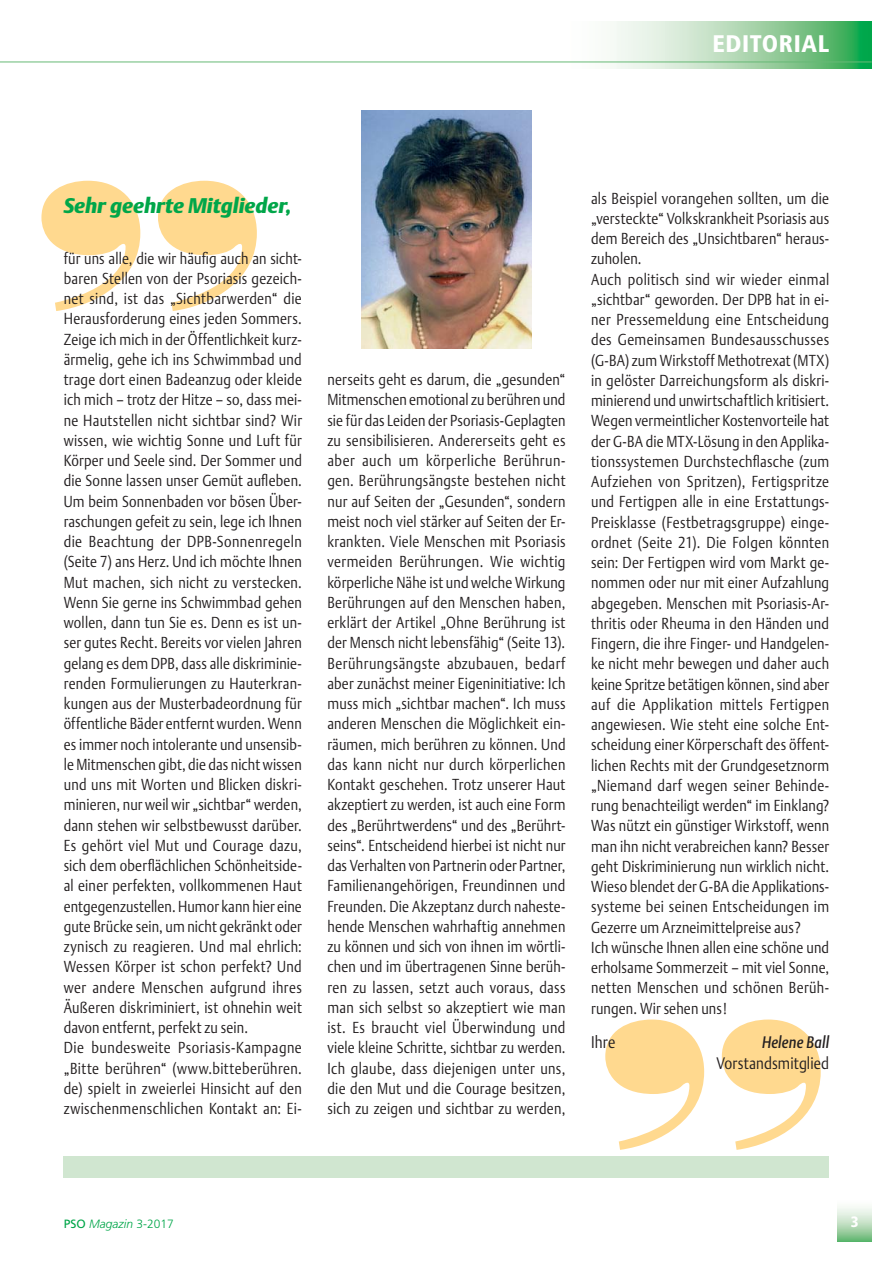
<style>
.page{position:relative;width:893px;height:1263px;background:#fff}
.page>*{position:absolute;margin:0;border:0;box-sizing:border-box;transform-origin:0 0}
.t1{font:900 condensed 24px "Frutiger";letter-spacing:.025em;color:#fff}
.t2{font:italic 21px "DTL Argo T Black";color:#00a649}
.t3{font:16.8px "DTL Argo T Light";color:#231f20;scale:.85 1}
.t4{font:16.5px "DTL Argo T Light";letter-spacing:.005em;color:#231f20;scale:.85 1}
.t5{font:italic 16.5px "DTL Argo T Medium";letter-spacing:.015em;color:#231f20;scale:.85 1}
.t6{font:15.75px/20.2px "DTL Argo T Light";letter-spacing:.015em;color:#231f20;scale:.85 1}
.t7{font:900 condensed 15px "Frutiger";color:#fff}
.t8{font:italic 300 12px "Frutiger";color:#00a649}
.s1{font-weight:400;font-style:normal}
.s2{font-style:normal}
</style>
<div class="page">
<div style="left:64px;top:1157px;width:765px;height:21px;background:#d0e6d0"></div>
<svg style="left:41px;top:181px;width:216px;height:130px"></svg>
<svg style="left:605px;top:1019px;width:216px;height:131px"></svg>
<img style="left:838px;top:1207px;width:34px;height:35px">
<img style="left:557px;top:21px;width:315px;height:47px">
<hr style="left:0;top:62px;width:872px;height:1px;background:#67b976">
<img style="left:361px;top:111px;width:170px;height:238px">
<h1 class="t1" style="left:712px;top:34px;width:118px">EDITORIAL</h1>
<h2 class="t2" style="left:64px;top:198px;width:229px">Sehr geehrte Mitglieder,</h2>
<p class="t6" style="left:64px;top:250px;width:282px">für uns alle, die wir häufig auch an sicht&shy;baren Stellen von der Psoriasis gezeich&shy;net sind, ist das „Sichtbarwerden“ die Herausforderung eines jeden Sommers.<br>Zeige ich mich in der Öffentlichkeit kurz&shy;ärmelig, gehe ich ins Schwimmbad und trage dort einen Badeanzug oder kleide ich mich – trotz der Hitze – so, dass mei&shy;ne Hautstellen nicht sichtbar sind? Wir wissen, wie wichtig Sonne und Luft für Körper und Seele sind. Der Sommer und die Sonne lassen unser Gemüt aufleben.<br>Um beim Sonnenbaden vor bösen Über&shy;raschungen gefeit zu sein, lege ich Ihnen die Beachtung der DPB-Sonnenregeln (Seite 7) ans Herz. Und ich möchte Ihnen Mut machen, sich nicht zu verstecken.<br>Wenn Sie gerne ins Schwimmbad gehen wollen, dann tun Sie es. Denn es ist un&shy;ser gutes Recht. Bereits vor vielen Jahren gelang es dem DPB, dass alle diskriminie&shy;renden Formulierungen zu Hauterkran&shy;kungen aus der Musterbadeordnung für öffentliche Bäder entfernt wurden. Wenn es immer noch intolerante und unsensib&shy;le Mitmenschen gibt, die das nicht wissen und uns mit Worten und Blicken diskri&shy;minieren, nur weil wir „sichtbar“ werden, dann stehen wir selbstbewusst darüber.<br>Es gehört viel Mut und Courage dazu, sich dem oberflächlichen Schönheitside&shy;al einer perfekten, vollkommenen Haut entgegenzustellen. Humor kann hier eine gute Brücke sein, um nicht gekränkt oder zynisch zu reagieren. Und mal ehrlich:<br>Wessen Körper ist schon perfekt? Und wer andere Menschen aufgrund ihres Äußeren diskriminiert, ist ohnehin weit davon entfernt, perfekt zu sein.<br>Die bundesweite Psoriasis-Kampagne „Bitte berühren“ (www.bitteberühren. de) spielt in zweierlei Hinsicht auf den zwischenmenschlichen Kontakt an: Ei-</p>
<p class="t6" style="left:327px;top:371px;width:282px;text-align:justify">nerseits geht es darum, die „gesunden“ Mitmenschen emotional zu berühren und sie für das Leiden der Psoriasis-Geplagten zu sensibilisieren. Andererseits geht es aber auch um körperliche Berührun&shy;gen. Berührungsängste bestehen nicht nur auf Seiten der „Gesunden“, sondern meist noch viel stärker auf Seiten der Er&shy;krankten. Viele Menschen mit Psoriasis vermeiden Berührungen. Wie wichtig körperliche Nähe ist und welche Wirkung Berührungen auf den Menschen haben, erklärt der Artikel „Ohne Berührung ist der Mensch nicht lebensfähig“ (Seite 13).<br>Berührungsängste abzubauen, bedarf aber zunächst meiner Eigeninitiative: Ich muss mich „sichtbar machen“. Ich muss anderen Menschen die Möglichkeit ein&shy;räumen, mich berühren zu können. Und das kann nicht nur durch körperlichen Kontakt geschehen. Trotz unserer Haut akzeptiert zu werden, ist auch eine Form des „Berührtwerdens“ und des „Berührt&shy;seins“. Entscheidend hierbei ist nicht nur das Verhalten von Partnerin oder Partner, Familienangehörigen, Freundinnen und Freunden. Die Akzeptanz durch naheste&shy;hende Menschen wahrhaftig annehmen zu können und sich von ihnen im wörtli&shy;chen und im übertragenen Sinne berüh&shy;ren zu lassen, setzt auch voraus, dass man sich selbst so akzeptiert wie man ist. Es braucht viel Überwindung und viele kleine Schritte, sichtbar zu werden.<br>Ich glaube, dass diejenigen unter uns, die den Mut und die Courage besitzen, sich zu zeigen und sichtbar zu werden,</p>
<p class="t6" style="left:591px;top:190px;width:282px">als Beispiel vorangehen sollten, um die „versteckte“ Volkskrankheit Psoriasis aus dem Bereich des „Unsichtbaren“ heraus&shy;zuholen.<br>Auch politisch sind wir wieder einmal „sichtbar“ geworden. Der DPB hat in ei&shy;ner Pressemeldung eine Entscheidung des Gemeinsamen Bundesausschusses (G-BA) zum Wirkstoff Methotrexat (MTX) in gelöster Darreichungsform als diskri&shy;minierend und unwirtschaftlich kritisiert.<br>Wegen vermeintlicher Kostenvorteile hat der G-BA die MTX-Lösung in den Applika&shy;tionssystemen Durchstechflasche (zum Aufziehen von Spritzen), Fertigspritze und Fertigpen alle in eine Erstattungs-Preisklasse (Festbetragsgruppe) einge&shy;ordnet (Seite 21). Die Folgen könnten sein: Der Fertigpen wird vom Markt ge&shy;nommen oder nur mit einer Aufzahlung abgegeben. Menschen mit Psoriasis-Ar&shy;thritis oder Rheuma in den Händen und Fingern, die ihre Finger- und Handgelen&shy;ke nicht mehr bewegen und daher auch keine Spritze betätigen können, sind aber auf die Applikation mittels Fertigpen angewiesen. Wie steht eine solche Ent&shy;scheidung einer Körperschaft des öffent&shy;lichen Rechts mit der Grundgesetznorm „Niemand darf wegen seiner Behinde&shy;rung benachteiligt werden“ im Einklang?<br>Was nützt ein günstiger Wirkstoff, wenn man ihn nicht verabreichen kann? Besser geht Diskriminierung nun wirklich nicht.<br>Wieso blendet der G-BA die Applikations&shy;systeme bei seinen Entscheidungen im Gezerre um Arzneimittelpreise aus?<br>Ich wünsche Ihnen allen eine schöne und erholsame Sommerzeit – mit viel Sonne, netten Menschen und schönen Berüh&shy;rungen. Wir sehen uns!</p>
<p class="t3" style="left:591px;top:1036px;width:30px">Ihre</p>
<p class="t5" style="left:762px;top:1036px;width:80px">Helene Ball</p>
<p class="t4" style="left:716px;top:1058px;width:134px">Vorstandsmitglied</p>
<p class="t8" style="left:64px;top:1219px;width:112px"><span class="s1">PSO</span> Magazin <span class="s2">3-2017</span></p>
<p class="t7" style="left:851px;top:1216px;width:9px">3</p>
</div>
